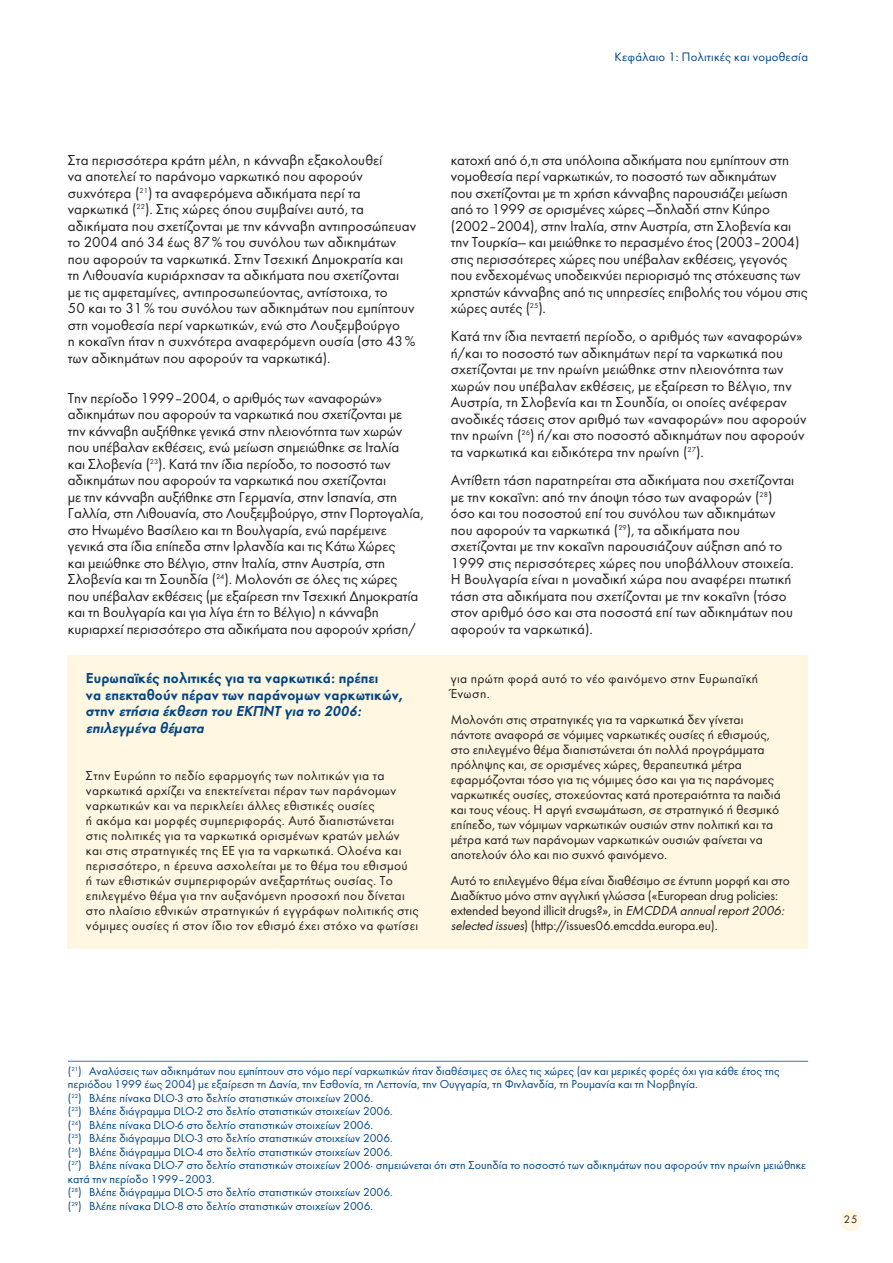
<style>
.page{position:relative;width:893px;height:1263px;background:#fff}
.page>*{position:absolute;margin:0;border:0;box-sizing:border-box;transform-origin:0 0}
.t1{font:15px/16.5px "Futura Greek";color:#231f20}
.t2{font:600 15px/16.5px "Futura Greek";color:#004685}
.t3{font:13.5px/15px "Futura Greek";color:#231f20}
.t4{font:13.5px/15px "Futura Greek";letter-spacing:.02em;color:#231f20}
.t5{font:12.75px "Futura Greek";letter-spacing:.015em;color:#004685}
.t6{font:12px/13.5px "Futura Greek";color:#004685}
.t7{font:11.25px "Futura Greek";color:#231f20}
.s1{font-style:italic}
</style>
<div class="page">
<div style="left:840px;top:1210px;width:21px;height:21px;background:#fff7e1;border-radius:50%"></div>
<hr style="left:68px;top:1061px;width:740px;height:1px;background:#496da6">
<div style="left:68px;top:655px;width:740px;height:293px;background:#fff7e1"></div>
<p class="t5" style="left:614px;top:52px;width:195px">Κεφάλαιο 1: Πολιτικές και νοµοθεσία</p>
<p class="t1" style="left:68px;top:153px;width:350px">Στα περισσότερα κράτη µέλη, η κάνναβη εξακολουθεί<br>να αποτελεί το παράνοµο ναρκωτικό που αφορούν συχνότερα (<sup>21</sup>) τα αναφερόµενα αδικήµατα περί τα ναρκωτικά (<sup>22</sup>). Στις χώρες όπου συµβαίνει αυτό, τα αδικήµατα που σχετίζονται µε την κάνναβη αντιπροσώπευαν το 2004 από 34 έως 87 % του συνόλου των αδικηµάτων που αφορούν τα ναρκωτικά. Στην Τσεχική ∆ηµοκρατία και τη Λιθουανία κυριάρχησαν τα αδικήµατα που σχετίζονται µε τις αµφεταµίνες, αντιπροσωπεύοντας, αντίστοιχα, το<br>50 και το 31 % του συνόλου των αδικηµάτων που εµπίπτουν στη νοµοθεσία περί ναρκωτικών, ενώ στο Λουξεµβούργο<br>η κοκαΐνη ήταν η συχνότερα αναφερόµενη ουσία (στο 43 % των αδικηµάτων που αφορούν τα ναρκωτικά).</p>
<p class="t1" style="left:68px;top:391px;width:357px">Την περίοδο 1999– 2004, ο αριθµός των «αναφορών» αδικηµάτων που αφορούν τα ναρκωτικά που σχετίζονται µε την κάνναβη αυξήθηκε γενικά στην πλειονότητα των χωρών που υπέβαλαν εκθέσεις, ενώ µείωση σηµειώθηκε σε Ιταλία<br>και Σλοβενία (<sup>23</sup>). Κατά την ίδια περίοδο, το ποσοστό των αδικηµάτων που αφορούν τα ναρκωτικά που σχετίζονται<br>µε την κάνναβη αυξήθηκε στη Γερµανία, στην Ισπανία, στη Γαλλία, στη Λιθουανία, στο Λουξεµβούργο, στην Πορτογαλία, στο Ηνωµένο Βασίλειο και τη Βουλγαρία, ενώ παρέµεινε γενικά στα ίδια επίπεδα στην Ιρλανδία και τις Κάτω Χώρες<br>και µειώθηκε στο Βέλγιο, στην Ιταλία, στην Αυστρία, στη Σλοβενία και τη Σουηδία (<sup>24</sup>). Μολονότι σε όλες τις χώρες<br>που υπέβαλαν εκθέσεις (µε εξαίρεση την Τσεχική ∆ηµοκρατία και τη Βουλγαρία και για λίγα έτη το Βέλγιο) η κάνναβη κυριαρχεί περισσότερο στα αδικήµατα που αφορούν χρήση/</p>
<p class="t2" style="left:86px;top:671px;width:319px">Ευρωπαϊκές πολιτικές για τα ναρκωτικά: πρέπει<br>να επεκταθούν πέραν των παράνοµων ναρκωτικών, στην <span class="s1">ετήσια έκθεση του ΕΚΠΝΤ για το 2006: επιλεγµένα θέµατα</span></p>
<p class="t4" style="left:86px;top:769px;width:334px">Στην Ευρώπη το πεδίο εφαρµογής των πολιτικών για τα ναρκωτικά αρχίζει να επεκτείνεται πέραν των παράνοµων ναρκωτικών και να περικλείει άλλες εθιστικές ουσίες<br>ή ακόµα και µορφές συµπεριφοράς. Αυτό διαπιστώνεται στις πολιτικές για τα ναρκωτικά ορισµένων κρατών µελών και στις στρατηγικές της ΕΕ για τα ναρκωτικά. Ολοένα και περισσότερο, η έρευνα ασχολείται µε το θέµα του εθισµού<br>ή των εθιστικών συµπεριφορών ανεξαρτήτως ουσίας. Το επιλεγµένο θέµα για την αυξανόµενη προσοχή που δίνεται στο πλαίσιο εθνικών στρατηγικών ή εγγράφων πολιτικής στις νόµιµες ουσίες ή στον ίδιο τον εθισµό έχει στόχο να φωτίσει</p>
<p class="t1" style="left:451px;top:153px;width:358px">κατοχή από ό,τι στα υπόλοιπα αδικήµατα που εµπίπτουν στη νοµοθεσία περί ναρκωτικών, το ποσοστό των αδικηµάτων<br>που σχετίζονται µε τη χρήση κάνναβης παρουσιάζει µείωση από το 1999 σε ορισµένες χώρες —δηλαδή στην Κύπρο (2002– 2004), στην Ιταλία, στην Αυστρία, στη Σλοβενία και την Τουρκία— και µειώθηκε το περασµένο έτος (2003– 2004) στις περισσότερες χώρες που υπέβαλαν εκθέσεις, γεγονός που ενδεχοµένως υποδεικνύει περιορισµό της στόχευσης των χρηστών κάνναβης από τις υπηρεσίες επιβολής του νόµου στις χώρες αυτές (<sup>25</sup>).</p>
<p class="t1" style="left:451px;top:330px;width:357px">Κατά την ίδια πενταετή περίοδο, ο αριθµός των «αναφορών» ή/και το ποσοστό των αδικηµάτων περί τα ναρκωτικά που σχετίζονται µε την ηρωίνη µειώθηκε στην πλειονότητα των χωρών που υπέβαλαν εκθέσεις, µε εξαίρεση το Βέλγιο, την Αυστρία, τη Σλοβενία και τη Σουηδία, οι οποίες ανέφεραν ανοδικές τάσεις στον αριθµό των «αναφορών» που αφορούν την ηρωίνη (<sup>26</sup>) ή/και στο ποσοστό αδικηµάτων που αφορούν τα ναρκωτικά και ειδικότερα την ηρωίνη (<sup>27</sup>).</p>
<p class="t1" style="left:451px;top:473px;width:345px">Αντίθετη τάση παρατηρείται στα αδικήµατα που σχετίζονται µε την κοκαΐνη: από την άποψη τόσο των αναφορών (<sup>28</sup>) όσο και του ποσοστού επί του συνόλου των αδικηµάτων που αφορούν τα ναρκωτικά (<sup>29</sup>), τα αδικήµατα που σχετίζονται µε την κοκαΐνη παρουσιάζουν αύξηση από το 1999 στις περισσότερες χώρες που υποβάλλουν στοιχεία.<br>Η Βουλγαρία είναι η µοναδική χώρα που αναφέρει πτωτική τάση στα αδικήµατα που σχετίζονται µε την κοκαΐνη (τόσο στον αριθµό όσο και στα ποσοστά επί των αδικηµάτων που αφορούν τα ναρκωτικά).</p>
<p class="t4" style="left:451px;top:673px;width:309px">για πρώτη φορά αυτό το νέο φαινόµενο στην Ευρωπαϊκή<br>Ένωση.</p>
<p class="t3" style="left:451px;top:713px;width:332px">Μολονότι στις στρατηγικές για τα ναρκωτικά δεν γίνεται πάντοτε αναφορά σε νόµιµες ναρκωτικές ουσίες ή εθισµούς, στο επιλεγµένο θέµα διαπιστώνεται ότι πολλά προγράµµατα πρόληψης και, σε ορισµένες χώρες, θεραπευτικά µέτρα εφαρµόζονται τόσο για τις νόµιµες όσο και για τις παράνοµες ναρκωτικές ουσίες, στοχεύοντας κατά προτεραιότητα τα παιδιά και τους νέους. Η αργή ενσωµάτωση, σε στρατηγικό ή θεσµικό επίπεδο, των νόµιµων ναρκωτικών ουσιών στην πολιτική και τα µέτρα κατά των παράνοµων ναρκωτικών ουσιών φαίνεται να αποτελούν όλο και πιο συχνό φαινόµενο.</p>
<p class="t3" style="left:451px;top:874px;width:341px">Αυτό το επιλεγµένο θέµα είναι διαθέσιµο σε έντυπη µορφή και στο ∆ιαδίκτυο µόνο στην αγγλική γλώσσα («European drug policies: extended beyond illicit drugs?», in <span class="s1">EMCDDA annual report 2006: selected issues</span>) (http://issues06.emcdda.europa.eu).</p>
<p class="t6" style="left:68px;top:1065px;width:739px">(<sup>21</sup>) Αναλύσεις των αδικηµάτων που εµπίπτουν στο νόµο περί ναρκωτικών ήταν διαθέσιµες σε όλες τις χώρες (αν και µερικές φορές όχι για κάθε έτος της περιόδου 1999 έως 2004) µε εξαίρεση τη ∆ανία, την Εσθονία, τη Λεττονία, την Ουγγαρία, τη Φινλανδία, τη Ρουµανία και τη Νορβηγία.<br>(<sup>22</sup>) Βλέπε πίνακα DLO-3 στο δελτίο στατιστικών στοιχείων 2006.<br>(<sup>23</sup>) Βλέπε διάγραµµα DLO-2 στο δελτίο στατιστικών στοιχείων 2006.<br>(<sup>24</sup>) Βλέπε πίνακα DLO-6 στο δελτίο στατιστικών στοιχείων 2006.<br>(<sup>25</sup>) Βλέπε διάγραµµα DLO-3 στο δελτίο στατιστικών στοιχείων 2006.<br>(<sup>26</sup>) Βλέπε διάγραµµα DLO-4 στο δελτίο στατιστικών στοιχείων 2006.<br>(<sup>27</sup>) Βλέπε πίνακα DLO-7 στο δελτίο στατιστικών στοιχείων 2006· σηµειώνεται ότι στη Σουηδία το ποσοστό των αδικηµάτων που αφορούν την ηρωίνη µειώθηκε κατά την περίοδο 1999– 2003.<br>(<sup>28</sup>) Βλέπε διάγραµµα DLO-5 στο δελτίο στατιστικών στοιχείων 2006.<br>(<sup>29</sup>) Βλέπε πίνακα DLO-8 στο δελτίο στατιστικών στοιχείων 2006.</p>
<p class="t7" style="left:843px;top:1215px;width:15px">25</p>
</div>
